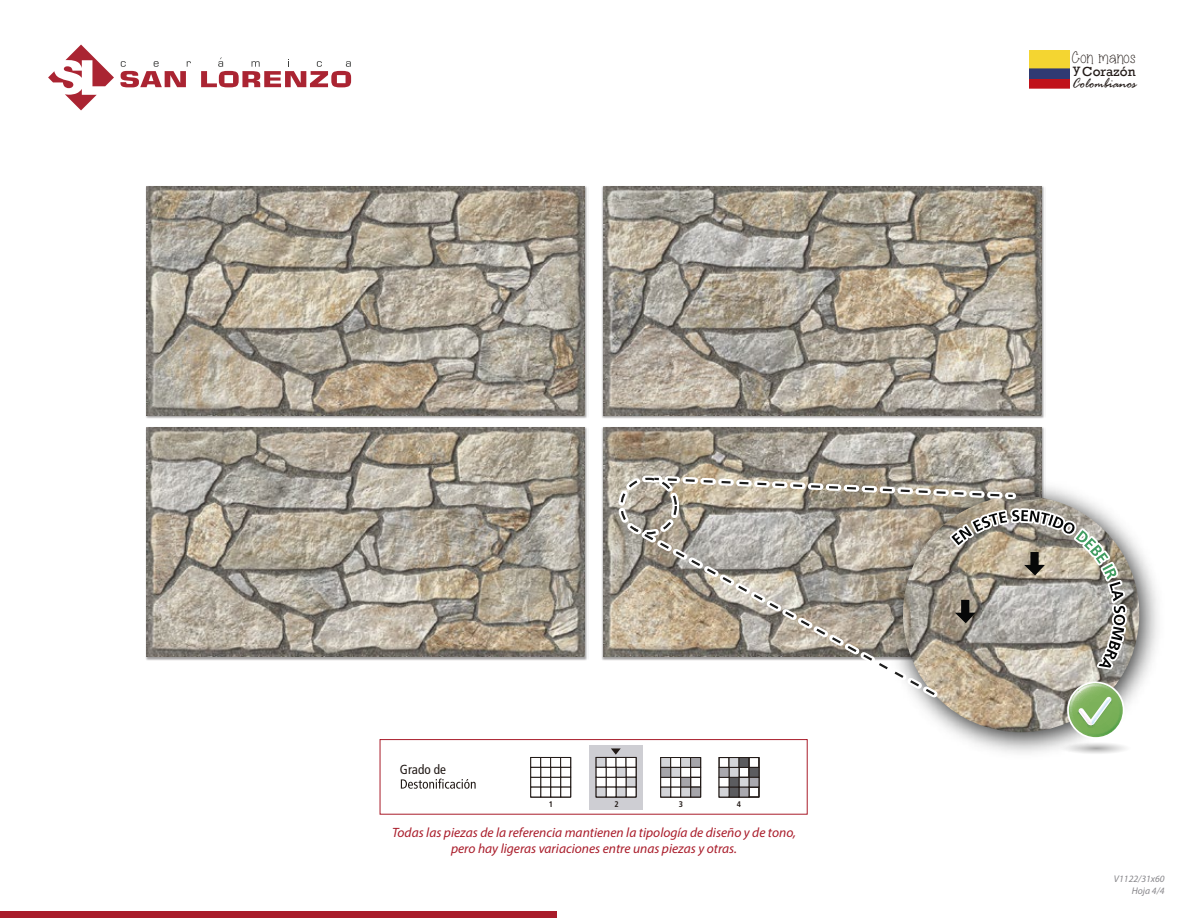
<style>
.page{position:relative;width:1188px;height:918px;background:#fff}
.page>*{position:absolute;margin:0;border:0;box-sizing:border-box;transform-origin:0 0}
.t1{font:16.95px "Miss Smarty Pants Skinny";letter-spacing:.01em;color:#221a17}
.t2{font:italic 15px "Rage";letter-spacing:-.01em;color:#221a17}
.t3{font:italic 13.5px/16.2px "Myriad Pro";color:#a91c2a;text-align:center}
.t4{font:13.5px "Rockwell";letter-spacing:.01em;color:#221a17}
.t5{font:condensed 13.2px "Frutiger LT Std";color:#221a17}
.t6{font:italic 9.75px/11.6px "Myriad Pro";color:#87868a;text-align:right}
.t7{font:700 condensed 8.25px "Frutiger LT Std";color:#221a17}
</style>
<div class="page">
<svg style="left:48px;top:45px;width:66px;height:65px"></svg>
<svg style="left:201px;top:57px;width:150px;height:30px"></svg>
<svg style="left:120px;top:61px;width:71px;height:26px"></svg>
<svg style="left:1029px;top:79px;width:40px;height:9px"></svg>
<div style="left:1029px;top:68px;width:40px;height:11px;background:#2f3a73"></div>
<svg style="left:1029px;top:51px;width:40px;height:17px"></svg>
<div style="left:0;top:911px;width:556px;height:7px;background:#a91c2a"></div>
<div style="left:380px;top:739px;width:428px;height:76px;border:1px solid #a91c2a"></div>
<div style="left:589px;top:745px;width:54px;height:65px;background:#ceced3"></div>
<svg style="left:611px;top:748px;width:10px;height:7px"></svg>
<svg style="left:401px;top:779px;width:75px;height:10px"></svg>
<hr style="left:531px;top:797px;width:40px;height:1px;background:#221a17">
<div style="left:531px;top:757px;width:10px;height:11px;background:#fff;border:1px solid #221a17"></div>
<div style="left:541px;top:757px;width:10px;height:11px;background:#fff;border:1px solid #221a17"></div>
<div style="left:551px;top:757px;width:10px;height:11px;background:#fff;border:1px solid #221a17"></div>
<div style="left:560px;top:757px;width:11px;height:11px;background:#fff;border:1px solid #221a17"></div>
<div style="left:560px;top:767px;width:11px;height:10px;background:#fff;border:1px solid #221a17"></div>
<div style="left:560px;top:777px;width:11px;height:10px;background:#fff;border:1px solid #221a17"></div>
<div style="left:560px;top:787px;width:11px;height:10px;background:#fff;border:1px solid #221a17"></div>
<div style="left:551px;top:777px;width:10px;height:10px;background:#fff;border:1px solid #221a17"></div>
<div style="left:551px;top:787px;width:10px;height:10px;background:#fff;border:1px solid #221a17"></div>
<div style="left:541px;top:777px;width:10px;height:10px;background:#fff;border:1px solid #221a17"></div>
<div style="left:541px;top:787px;width:10px;height:10px;background:#fff;border:1px solid #221a17"></div>
<div style="left:531px;top:777px;width:10px;height:10px;background:#fff;border:1px solid #221a17"></div>
<div style="left:531px;top:787px;width:10px;height:10px;background:#fff;border:1px solid #221a17"></div>
<div style="left:551px;top:767px;width:10px;height:10px;background:#fff;border:1px solid #221a17"></div>
<div style="left:541px;top:767px;width:10px;height:10px;background:#fff;border:1px solid #221a17"></div>
<div style="left:531px;top:767px;width:10px;height:10px;background:#fff;border:1px solid #221a17"></div>
<hr style="left:661px;top:797px;width:40px;height:1px;background:#221a17">
<div style="left:661px;top:757px;width:10px;height:11px;background:#d3d4d8;border:1px solid #221a17"></div>
<div style="left:671px;top:757px;width:10px;height:11px;background:#fff;border:1px solid #221a17"></div>
<div style="left:680px;top:757px;width:11px;height:11px;background:#d3d4d8;border:1px solid #221a17"></div>
<div style="left:690px;top:757px;width:11px;height:11px;background:#a6a5aa;border:1px solid #221a17"></div>
<div style="left:690px;top:767px;width:11px;height:10px;background:#fff;border:1px solid #221a17"></div>
<div style="left:690px;top:777px;width:11px;height:10px;border:1px solid #221a17"></div>
<div style="left:690px;top:787px;width:11px;height:10px;background:#a6a5aa;border:1px solid #221a17"></div>
<div style="left:680px;top:777px;width:11px;height:10px;background:#a6a5aa;border:1px solid #221a17"></div>
<div style="left:680px;top:787px;width:11px;height:10px;background:#d3d4d8;border:1px solid #221a17"></div>
<div style="left:670px;top:777px;width:11px;height:10px;background:#fff;border:1px solid #221a17"></div>
<div style="left:670px;top:787px;width:11px;height:10px;background:#fff;border:1px solid #221a17"></div>
<div style="left:661px;top:777px;width:10px;height:10px;background:#fff;border:1px solid #221a17"></div>
<div style="left:661px;top:787px;width:10px;height:10px;background:#d3d4d8;border:1px solid #221a17"></div>
<div style="left:680px;top:767px;width:11px;height:10px;background:#fff;border:1px solid #221a17"></div>
<div style="left:670px;top:767px;width:11px;height:10px;background:#d3d4d8;border:1px solid #221a17"></div>
<div style="left:661px;top:767px;width:10px;height:10px;background:#a6a5aa;border:1px solid #221a17"></div>
<hr style="left:596px;top:797px;width:40px;height:1px;background:#221a17">
<hr style="left:636px;top:757px;width:1px;height:40px;background:#221a17">
<div style="left:596px;top:757px;width:10px;height:10px;background:#d3d4d8;border:1px solid #221a17"></div>
<div style="left:606px;top:757px;width:10px;height:10px;background:#fff;border:1px solid #221a17"></div>
<div style="left:616px;top:757px;width:10px;height:10px;background:#fff;border:1px solid #221a17"></div>
<div style="left:626px;top:757px;width:10px;height:10px;background:#fff;border:1px solid #221a17"></div>
<div style="left:626px;top:767px;width:10px;height:10px;background:#fff;border:1px solid #221a17"></div>
<div style="left:626px;top:777px;width:10px;height:10px;background:#d3d4d8;border:1px solid #221a17"></div>
<div style="left:626px;top:787px;width:10px;height:10px;background:#fff;border:1px solid #221a17"></div>
<div style="left:616px;top:777px;width:10px;height:10px;background:#fff;border:1px solid #221a17"></div>
<div style="left:616px;top:787px;width:10px;height:10px;background:#d3d4d8;border:1px solid #221a17"></div>
<div style="left:606px;top:777px;width:10px;height:10px;background:#fff;border:1px solid #221a17"></div>
<div style="left:606px;top:787px;width:10px;height:10px;background:#fff;border:1px solid #221a17"></div>
<div style="left:596px;top:777px;width:10px;height:10px;background:#fff;border:1px solid #221a17"></div>
<div style="left:596px;top:787px;width:10px;height:10px;background:#d3d4d8"></div>
<div style="left:616px;top:767px;width:10px;height:10px;background:#d3d4d8;border:1px solid #221a17"></div>
<div style="left:606px;top:767px;width:10px;height:10px;background:#fff;border:1px solid #221a17"></div>
<div style="left:596px;top:767px;width:10px;height:10px;background:#fff;border:1px solid #221a17"></div>
<hr style="left:719px;top:797px;width:40px;height:1px;background:#221a17">
<hr style="left:759px;top:758px;width:1px;height:39px;background:#221a17">
<div style="left:719px;top:757px;width:10px;height:11px;border:1px solid #221a17"></div>
<div style="left:729px;top:757px;width:10px;height:11px;background:#d3d4d8;border:1px solid #221a17"></div>
<div style="left:739px;top:757px;width:10px;height:11px;background:#5c5c5f;border:1px solid #221a17"></div>
<div style="left:749px;top:757px;width:10px;height:11px;border:1px solid #221a17"></div>
<div style="left:749px;top:767px;width:10px;height:10px;background:#5c5c5f;border:1px solid #221a17"></div>
<div style="left:749px;top:777px;width:10px;height:10px;background:#a9a8ae;border:1px solid #221a17"></div>
<div style="left:749px;top:787px;width:10px;height:10px;border:1px solid #221a17"></div>
<div style="left:739px;top:777px;width:10px;height:10px;background:#d3d4d8;border:1px solid #221a17"></div>
<div style="left:739px;top:787px;width:10px;height:10px;background:#a9a8ae;border:1px solid #221a17"></div>
<div style="left:729px;top:777px;width:10px;height:10px;background:#5c5c5f;border:1px solid #221a17"></div>
<div style="left:729px;top:787px;width:10px;height:10px;background:#5c5c5f;border:1px solid #221a17"></div>
<div style="left:719px;top:777px;width:10px;height:10px;background:#fff;border:1px solid #221a17"></div>
<div style="left:719px;top:787px;width:10px;height:10px;background:#d3d4d8;border:1px solid #221a17"></div>
<div style="left:739px;top:767px;width:10px;height:10px;border:1px solid #221a17"></div>
<div style="left:729px;top:767px;width:10px;height:10px;background:#d3d4d8;border:1px solid #221a17"></div>
<div style="left:719px;top:767px;width:10px;height:10px;background:#a9a8ae;border:1px solid #221a17"></div>
<img style="left:146px;top:186px;width:441px;height:233px">
<img style="left:146px;top:187px;width:439px;height:228px">
<img style="left:603px;top:187px;width:439px;height:228px">
<img style="left:603px;top:428px;width:51px;height:228px">
<img style="left:146px;top:427px;width:441px;height:234px">
<img style="left:146px;top:428px;width:439px;height:228px">
<img style="left:920px;top:535px;width:238px;height:218px">
<img style="left:903px;top:496px;width:236px;height:236px;border-radius:118px">
<svg style="left:1067px;top:682px;width:58px;height:57px"></svg>
<svg style="left:1060px;top:741px;width:71px;height:14px"></svg>
<svg style="left:1069px;top:683px;width:54px;height:54px;background:#9dc088"></svg>
<svg style="left:625px;top:520px;width:318px;height:183px"></svg>
<div style="left:618px;top:475px;width:61px;height:62px;border:7px dashed #fff;border-radius:50%"></div>
<svg style="left:654px;top:373px;width:475px;height:299px"></svg>
<svg style="left:631px;top:526px;width:306px;height:171px"></svg>
<div style="left:620px;top:478px;width:57px;height:56px;border:2px dashed #1e1e1d;border-radius:50%"></div>
<p class="t5" style="left:400px;top:762px;width:48px">Grado de</p>
<p class="t7" style="left:549px;top:799px;width:6px">1</p>
<p class="t7" style="left:614px;top:799px;width:6px">2</p>
<p class="t7" style="left:679px;top:799px;width:6px">3</p>
<p class="t7" style="left:737px;top:799px;width:6px">4</p>
<p class="t3" style="left:392px;top:824px;width:406px">Todas las piezas de la referencia mantienen la tipología de diseño y de tono, pero hay ligeras variaciones entre unas piezas y otras.</p>
<p class="t1" style="left:1072px;top:48px;width:65px">Con manos</p>
<p class="t4" style="left:1082px;top:63px;width:55px">Corazón</p>
<p class="t2" style="left:1072px;top:76px;width:66px">Colombianos</p>
<p class="t4" style="left:1073px;top:60px;width:9px">y</p>
<p class="t6" style="left:1114px;top:873px;width:52px">V1122/31x60<br>Hoja 4/4</p>
</div>
